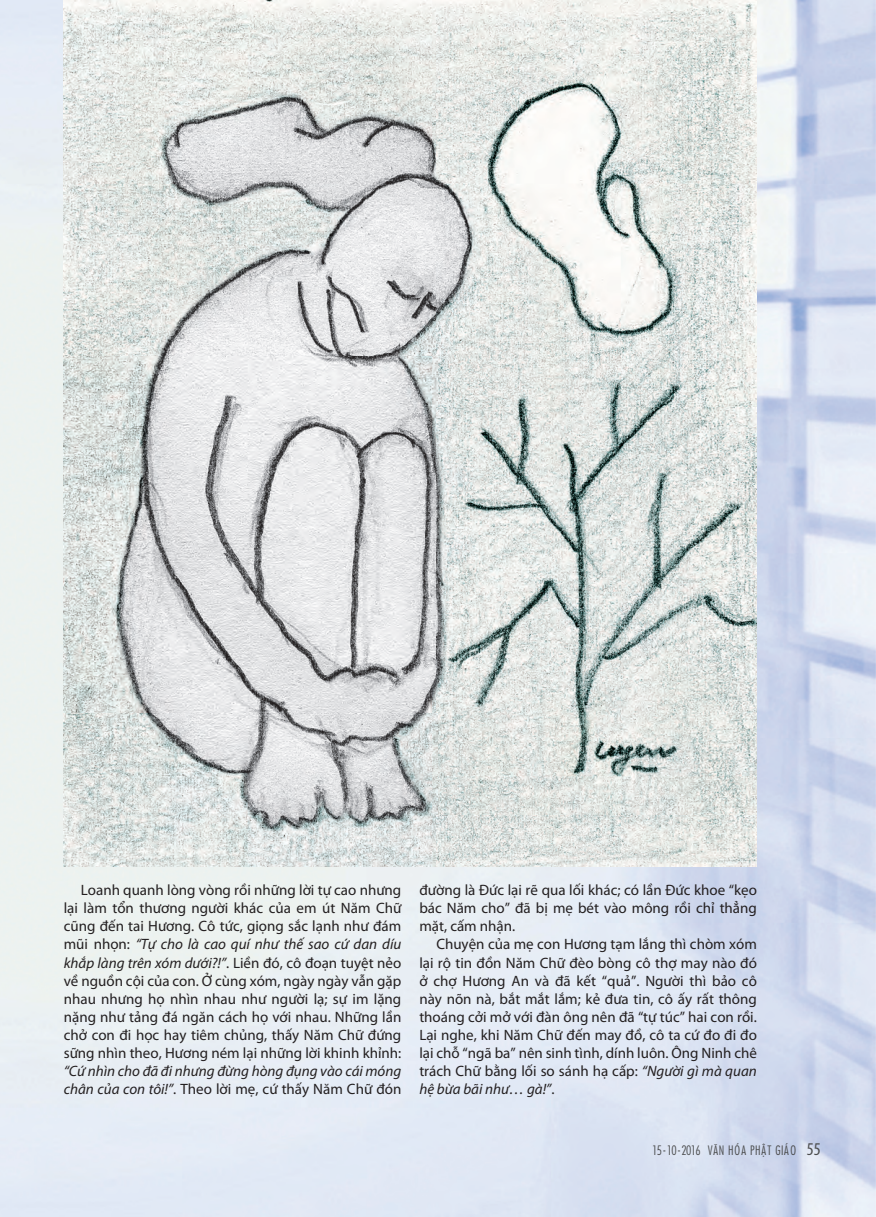
<style>
.page{position:relative;width:876px;height:1217px;background:#fff}
.page>*{position:absolute;margin:0;border:0;box-sizing:border-box;transform-origin:0 0}
.t1{font:15px/18px "Myriad Pro";color:#231f20;text-align:justify}
.t2{font:italic 15px "Myriad Pro";color:#231f20}
.t3{font:12.75px "Vn Fujiyama Light Condensed 2";letter-spacing:.05em;color:#4b4c4d}
.s1{font-style:italic}
.s2{font-style:normal}
.s3{font-family:"Myriad Pro";font-stretch:condensed;font-size:18px}
</style>
<div class="page">
<img style="left:64px;top:0;width:693px;height:866px">
<p class="t1" style="left:64px;top:882px;width:339px;text-indent:17px">Loanh quanh lòng vòng rồi những lời tự cao nhưng lại làm tổn thương người khác của em út Năm Chữ cũng đến tai Hương. Cô tức, giọng sắc lạnh như đám mũi nhọn: <span class="s1">“Tự cho là cao quí như thế sao cứ dan díu khắp làng trên xóm dưới?!”</span>. Liền đó, cô đoạn tuyệt nẻo về nguồn cội của con. Ở cùng xóm, ngày ngày vẫn gặp nhau nhưng họ nhìn nhau như người lạ; sự im lặng nặng như tảng đá ngăn cách họ với nhau. Những lần chở con đi học hay tiêm chủng, thấy Năm Chữ đứng sững nhìn theo, Hương ném lại những lời khinh khỉnh: <span class="s1">“Cứ nhìn cho đã đi nhưng đừng hòng đụng vào cái móng chân của con tôi!”</span>. Theo lời mẹ, cứ thấy Năm Chữ đón</p>
<p class="t1" style="left:419px;top:882px;width:339px">đường là Đức lại rẽ qua lối khác; có lần Đức khoe “kẹo</p>
<p class="t1" style="left:419px;top:900px;width:339px">bác Năm cho” đã bị mẹ bét vào mông rồi chỉ thẳng</p>
<p class="t1" style="left:419px;top:918px;width:97px">mặt, cấm nhận.</p>
<p class="t1" style="left:436px;top:936px;width:322px">Chuyện của mẹ con Hương tạm lắng thì chòm xóm</p>
<p class="t1" style="left:419px;top:954px;width:339px">lại rộ tin đồn Năm Chữ đèo bòng cô thợ may nào đó</p>
<p class="t1" style="left:419px;top:972px;width:339px">ở chợ Hương An và đã kết “quả”. Người thì bảo cô</p>
<p class="t1" style="left:419px;top:990px;width:339px">này nõn nà, bắt mắt lắm; kẻ đưa tin, cô ấy rất thông</p>
<p class="t1" style="left:419px;top:1008px;width:339px">thoáng cởi mở với đàn ông nên đã “tự túc” hai con rồi.</p>
<p class="t1" style="left:419px;top:1026px;width:339px">Lại nghe, khi Năm Chữ đến may đồ, cô ta cứ đo đi đo</p>
<p class="t1" style="left:419px;top:1044px;width:339px">lại chỗ “ngã ba” nên sinh tình, dính luôn. Ông Ninh chê</p>
<p class="t1" style="left:419px;top:1062px;width:339px">trách Chữ bằng lối so sánh hạ cấp: <span class="s1">“Người gì mà quan</span></p>
<p class="t2" style="left:419px;top:1082px;width:137px">hệ bừa bãi như… gà!”<span class="s2">.</span></p>
<p class="t3" style="left:652px;top:1144px;width:170px">15 - 10 - 2016 VÙN HOÁA PHÊÅT GIAÁO <span class="s3">55</span></p>
</div>
